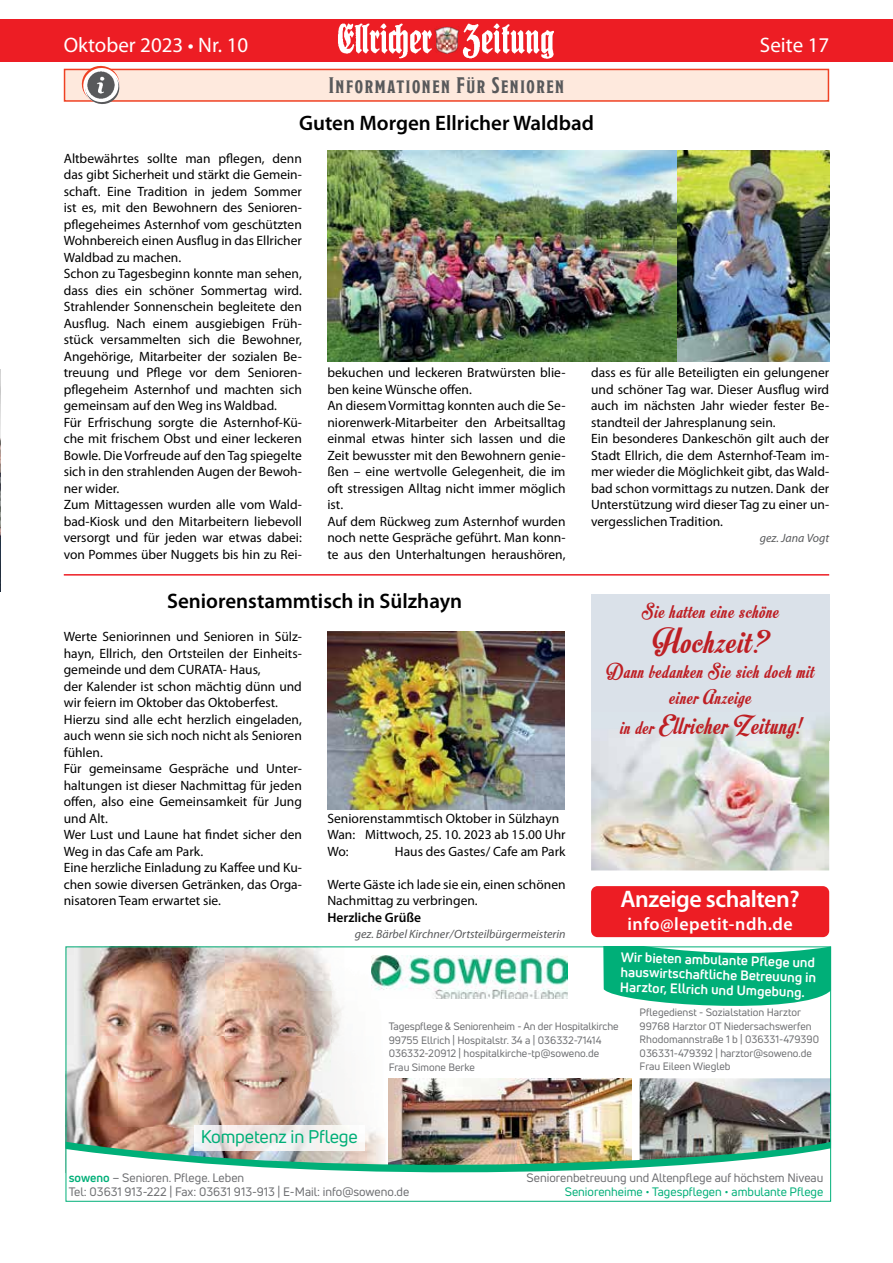
<style>
.page{position:relative;width:893px;height:1263px;background:#fff}
.page>*{position:absolute;margin:0;border:0;box-sizing:border-box;transform-origin:0 0}
.t1{font:36px "Motion Picture Personal Use";letter-spacing:.04em;color:#be1f24}
.t2{font:27px "Motion Picture Personal Use";letter-spacing:.04em;color:#be1f24}
.t3{font:600 24px "Myriad Pro";letter-spacing:-.02em;color:#fff}
.t4{font:700 22.5px "Modesto Condensed";letter-spacing:.07em;color:#58595b}
.t5{font:21px/25.5px "Motion Picture Personal Use";letter-spacing:.04em;color:#be1f24;text-align:center}
.t6{font:600 21px "Myriad Pro";color:#000}
.t7{font:21px "Myriad Pro";color:#fff}
.t8{font:600 18px "Myriad Pro";letter-spacing:.03em;color:#fff}
.t9{font:18px "Uni Neue";letter-spacing:-.01em;color:#00af78}
.t10{font:13.5px/16.5px "Myriad Pro";color:#000}
.t11{font:700 13.5px/15px "Uni Neue";color:#fff}
.t12{font:600 13.5px "Myriad Pro";color:#000}
.t13{font:12px/13.5px "Uni Neue";color:#6d6e71}
.t14{font:italic 12px "Myriad Pro";color:#58595b}
.t15{font:12px "Uni Neue";color:#00af78}
.t16{font:10.5px/13.5px "Uni Neue";color:#6d6e71}
.s1{font-size:21px}
.s2{font-weight:700;color:#00af78}
</style>
<div class="page">
<div style="left:0;top:19px;width:893px;height:43px;background:#ed1d24"></div>
<img style="left:338px;top:23px;width:216px;height:36px">
<img style="left:434px;top:26px;width:26px;height:28px">
<hr style="left:64px;top:574px;width:765px;height:2px;background:#ed1d24">
<img style="left:0;top:369px;width:1px;height:222px">
<div style="left:64px;top:69px;width:765px;height:33px;background:#fee9dd;border:2px solid #ef4123"></div>
<svg style="left:79px;top:65px;width:43px;height:39px"></svg>
<img style="left:85px;top:69px;width:33px;height:32px">
<img style="left:327px;top:151px;width:502px;height:210px">
<img style="left:389px;top:1078px;width:242px;height:64px">
<img style="left:68px;top:948px;width:304px;height:134px">
<img style="left:68px;top:1082px;width:158px;height:60px">
<img style="left:226px;top:1082px;width:107px;height:43px">
<img style="left:333px;top:1082px;width:52px;height:60px">
<img style="left:372px;top:955px;width:196px;height:43px">
<img style="left:194px;top:1125px;width:170px;height:17px">
<img style="left:640px;top:1078px;width:189px;height:64px">
<img style="left:68px;top:1142px;width:761px;height:31px">
<svg style="left:603px;top:948px;width:226px;height:58px;background:#1cb787"></svg>
<div style="left:66px;top:946px;width:765px;height:256px;border:1px solid #00af78"></div>
<img style="left:327px;top:631px;width:238px;height:178px">
<div style="left:591px;top:594px;width:238px;height:128px;background:#dae1e9"></div>
<img style="left:591px;top:741px;width:238px;height:129px">
<img style="left:591px;top:720px;width:238px;height:21px">
<div style="left:591px;top:886px;width:238px;height:51px;background:#ed1d24;border-radius:6px"></div>
<h3 class="t7" style="left:64px;top:32px;width:186px">Oktober 2023 • Nr. 10</h3>
<h3 class="t7" style="left:760px;top:32px;width:71px">Seite 17</h3>
<h3 class="t4" style="left:329px;top:74px;width:237px">Informationen Für Senioren</h3>
<h3 class="t6" style="left:299px;top:109px;width:296px">Guten Morgen Ellricher Waldbad</h3>
<p class="t10" style="left:64px;top:150px;width:240px">Altbewährtes sollte man pflegen, denn das gibt Sicherheit und stärkt die Gemein&shy;schaft. Eine Tradition in jedem Sommer ist es, mit den Bewohnern des Senioren&shy;pflegeheimes Asternhof vom geschützten Wohnbereich einen Ausflug in das Ellricher Waldbad zu machen.<br>Schon zu Tagesbeginn konnte man sehen, dass dies ein schöner Sommertag wird.<br>Strahlender Sonnenschein begleitete den Ausflug. Nach einem ausgiebigen Früh&shy;stück versammelten sich die Bewohner, Angehörige, Mitarbeiter der sozialen Be&shy;treuung und Pflege vor dem Senioren&shy;pflegeheim Asternhof und machten sich gemeinsam auf den Weg ins Waldbad.<br>Für Erfrischung sorgte die Asternhof-Kü&shy;che mit frischem Obst und einer leckeren Bowle. Die Vorfreude auf den Tag spiegelte sich in den strahlenden Augen der Bewoh&shy;ner wider.<br>Zum Mittagessen wurden alle vom Wald&shy;bad-Kiosk und den Mitarbeitern liebevoll versorgt und für jeden war etwas dabei: von Pommes über Nuggets bis hin zu Rei-</p>
<p class="t10" style="left:327px;top:364px;width:240px">bekuchen und leckeren Bratwürsten blie&shy;ben keine Wünsche offen.<br>An diesem Vormittag konnten auch die Se&shy;niorenwerk-Mitarbeiter den Arbeitsalltag einmal etwas hinter sich lassen und die Zeit bewusster mit den Bewohnern genie&shy;ßen – eine wertvolle Gelegenheit, die im oft stressigen Alltag nicht immer möglich ist.<br>Auf dem Rückweg zum Asternhof wurden noch nette Gespräche geführt. Man konn&shy;te aus den Unterhaltungen heraushören,</p>
<p class="t10" style="left:591px;top:364px;width:240px">dass es für alle Beteiligten ein gelungener und schöner Tag war. Dieser Ausflug wird auch im nächsten Jahr wieder fester Be&shy;standteil der Jahresplanung sein.<br>Ein besonderes Dankeschön gilt auch der Stadt Ellrich, die dem Asternhof-Team im&shy;mer wieder die Möglichkeit gibt, das Wald&shy;bad schon vormittags zu nutzen. Dank der Unterstützung wird dieser Tag zu einer un&shy;vergesslichen Tradition.</p>
<p class="t14" style="left:760px;top:531px;width:71px">gez. Jana Vogt</p>
<h3 class="t6" style="left:167px;top:588px;width:297px">Seniorenstammtisch in Sülzhayn</h3>
<p class="t10" style="left:64px;top:628px;width:240px">Werte Seniorinnen und Senioren in Sülz&shy;hayn, Ellrich, den Ortsteilen der Einheits&shy;gemeinde und dem CURATA- Haus,<br>der Kalender ist schon mächtig dünn und wir feiern im Oktober das Oktoberfest.<br>Hierzu sind alle echt herzlich eingeladen, auch wenn sie sich noch nicht als Senioren fühlen.<br>Für gemeinsame Gespräche und Unter&shy;haltungen ist dieser Nachmittag für jeden offen, also eine Gemeinsamkeit für Jung und Alt.<br>Wer Lust und Laune hat findet sicher den Weg in das Cafe am Park.<br>Eine herzliche Einladung zu Kaffee und Ku&shy;chen sowie diversen Getränken, das Orga&shy;nisatoren Team erwartet sie.</p>
<p class="t10" style="left:327px;top:810px;width:240px">Seniorenstammtisch Oktober in Sülzhayn<br>Wan: Mittwoch, 25. 10. 2023 ab 15.00 Uhr<br>Wo:</p>
<p class="t10" style="left:395px;top:843px;width:172px">Haus des Gastes/ Cafe am Park</p>
<p class="t10" style="left:327px;top:876px;width:240px">Werte Gäste ich lade sie ein, einen schönen<br>Nachmittag zu verbringen.</p>
<p class="t12" style="left:327px;top:909px;width:95px">Herzliche Grüße</p>
<p class="t14" style="left:355px;top:927px;width:212px">gez. Bärbel Kirchner/Ortsteilbürgermeisterin</p>
<h3 class="t5" style="left:642px;top:600px;width:138px">Sie hatten eine schöne</h3>
<h1 class="t1" style="left:653px;top:621px;width:116px">Hochzeit?</h1>
<h3 class="t5" style="left:606px;top:660px;width:209px">Dann bedanken Sie sich doch mit einer Anzeige</h3>
<h2 class="t2" style="left:620px;top:710px;width:182px"><span class="s1">in der</span> Ellricher Zeitung!</h2>
<h3 class="t3" style="left:621px;top:884px;width:180px">Anzeige schalten?</h3>
<h3 class="t8" style="left:627px;top:912px;width:167px">info@lepetit-ndh.de</h3>
<p class="t11" style="left:621px;top:949px;width:197px;rotate:2deg">Wir bieten ambulante Pflege und hauswirtschaftliche Betreuung in<br>Harztor, Ellrich und Umgebung.</p>
<p class="t16" style="left:389px;top:1019px;width:231px">Tagespflege &amp; Seniorenheim - An der Hospitalkirche 99755 Ellrich | Hospitalstr. 34 a | 036332-71414<br>036332-20912 | hospitalkirche-tp@soweno.de Frau Simone Berke</p>
<p class="t16" style="left:640px;top:1006px;width:181px">Pflegedienst - Sozialstation Harztor 99768 Harztor OT Niedersachswerfen Rhodomannstraße 1 b | 036331-479390<br>036331-479392 | harztor@soweno.de Frau Eileen Wiegleb</p>
<h3 class="t9" style="left:201px;top:1125px;width:159px">Kompetenz in Pflege</h3>
<p class="t13" style="left:69px;top:1171px;width:342px"><span class="s2">soweno</span> – Senioren. Pflege. Leben<br>Tel: 03631 913-222 | Fax: 03631 913-913 | E-Mail: info@soweno.de</p>
<p class="t13" style="left:527px;top:1171px;width:298px">Seniorenbetreuung und Altenpflege auf höchstem Niveau</p>
<p class="t15" style="left:565px;top:1184px;width:260px">Seniorenheime • Tagespflegen • ambulante Pflege</p>
</div>
